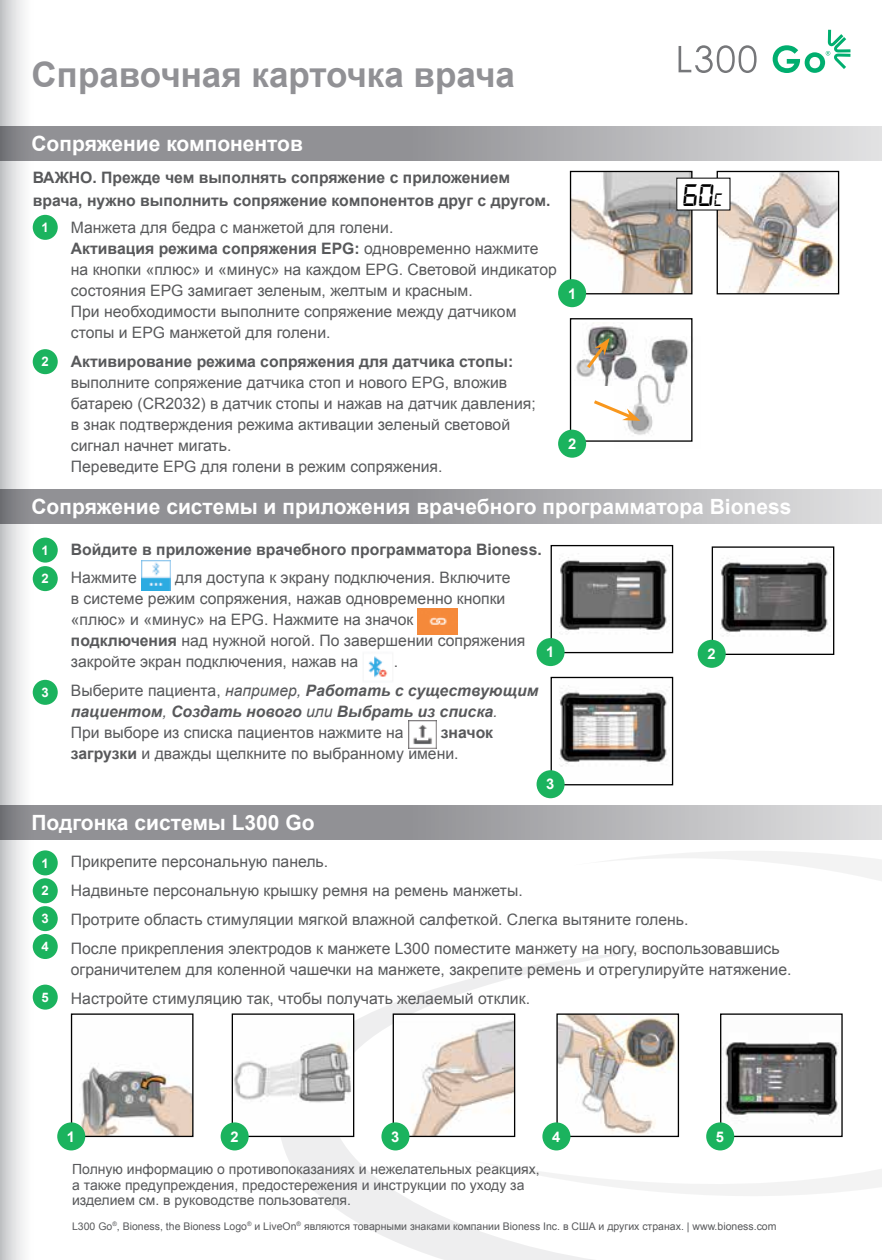
<style>
.page{position:relative;width:882px;height:1260px;background:#fff}
.page>*{position:absolute;margin:0;border:0;box-sizing:border-box;transform-origin:0 0}
.t1{font:700 35px "Arial";color:#919195}
.t2{font:italic 33.07px "Digital 7";color:#000}
.t3{font:700 21px "Arial";color:#fff}
.t4{font:15.75px/21px "Arial";color:#58595b}
.t5{font:700 15.75px/22.8px "Arial";color:#58595b}
.t6{font:italic 700 15.75px/28.9px "Arial";color:#58595b}
.t7{font:700 14.7px "Arial";color:#fff}
.t8{font:14px/15.8px "Arial";color:#58595b}
.t9{font:700 13.12px/27.8px "Arial";color:#fff;text-align:justify}
.t10{font:10.5px "Arial";color:#58595b}
.s1{font-weight:700}
.s2{font-size:19.07px}
.s3{font-weight:400;font-style:normal}
.s4{font-weight:400}
</style>
<div class="page">
<svg style="left:0;top:0;width:65px;height:1260px"></svg>
<svg style="left:277px;top:979px;width:194px;height:281px"></svg>
<svg style="left:471px;top:851px;width:411px;height:409px"></svg>
<svg style="left:0;top:805px;width:882px;height:35px;fill:#969699"></svg>
<div style="left:33px;top:850px;width:25px;height:25px;background:#1bb35e;border-radius:50%"></div>
<div style="left:33px;top:878px;width:25px;height:25px;background:#1bb35e;border-radius:50%"></div>
<div style="left:33px;top:906px;width:25px;height:25px;background:#1bb35e;border-radius:50%"></div>
<div style="left:33px;top:934px;width:25px;height:25px;background:#1bb35e;border-radius:50%"></div>
<div style="left:33px;top:985px;width:25px;height:25px;background:#1bb35e;border-radius:50%"></div>
<img style="left:77px;top:1063px;width:115px;height:72px">
<div style="left:71px;top:1013px;width:123px;height:124px;border:1px solid #000"></div>
<div style="left:57px;top:1122px;width:28px;height:28px;background:#1bb35e;border-radius:50%"></div>
<img style="left:558px;top:1015px;width:119px;height:120px">
<div style="left:556px;top:1013px;width:123px;height:124px;border:1px solid #000"></div>
<div style="left:542px;top:1122px;width:28px;height:28px;background:#1bb35e;border-radius:50%"></div>
<img style="left:722px;top:1015px;width:119px;height:120px">
<div style="left:720px;top:1013px;width:123px;height:124px;border:1px solid #000"></div>
<div style="left:706px;top:1122px;width:28px;height:28px;background:#1bb35e;border-radius:50%"></div>
<img style="left:234px;top:1015px;width:118px;height:120px">
<div style="left:232px;top:1013px;width:122px;height:124px;border:1px solid #000"></div>
<div style="left:221px;top:1122px;width:28px;height:28px;background:#1bb35e;border-radius:50%"></div>
<img style="left:395px;top:1015px;width:118px;height:120px">
<div style="left:393px;top:1013px;width:122px;height:124px;border:1px solid #000"></div>
<div style="left:381px;top:1122px;width:28px;height:28px;background:#1bb35e;border-radius:50%"></div>
<svg style="left:0;top:489px;width:882px;height:35px;fill:#969699"></svg>
<img style="left:141px;top:561px;width:30px;height:29px">
<img style="left:418px;top:608px;width:39px;height:26px">
<img style="left:368px;top:656px;width:20px;height:22px">
<img style="left:408px;top:720px;width:28px;height:29px">
<div style="left:33px;top:538px;width:25px;height:25px;background:#1bb35e;border-radius:50%"></div>
<div style="left:33px;top:566px;width:25px;height:25px;background:#1bb35e;border-radius:50%"></div>
<div style="left:33px;top:680px;width:25px;height:25px;background:#1bb35e;border-radius:50%"></div>
<img style="left:555px;top:554px;width:115px;height:92px">
<div style="left:551px;top:545px;width:122px;height:108px;border:1px solid #000"></div>
<div style="left:537px;top:638px;width:28px;height:28px;background:#1bb35e;border-radius:50%"></div>
<img style="left:557px;top:685px;width:113px;height:87px">
<div style="left:551px;top:677px;width:122px;height:108px;border:1px solid #000"></div>
<div style="left:537px;top:770px;width:28px;height:28px;background:#1bb35e;border-radius:50%"></div>
<img style="left:716px;top:556px;width:115px;height:94px">
<div style="left:712px;top:546px;width:122px;height:109px;border:1px solid #000"></div>
<div style="left:698px;top:640px;width:28px;height:28px;background:#1bb35e;border-radius:50%"></div>
<img style="left:626px;top:339px;width:63px;height:96px">
<svg style="left:0;top:127px;width:882px;height:34px;fill:#969699"></svg>
<div style="left:33px;top:215px;width:25px;height:25px;background:#1bb35e;border-radius:50%"></div>
<div style="left:33px;top:349px;width:25px;height:25px;background:#1bb35e;border-radius:50%"></div>
<div style="left:570px;top:318px;width:123px;height:124px;border:1px solid #000"></div>
<img style="left:576px;top:322px;width:61px;height:63px">
<svg style="left:594px;top:398px;width:46px;height:23px"></svg>
<svg style="left:584px;top:338px;width:26px;height:33px"></svg>
<img style="left:572px;top:173px;width:119px;height:119px">
<div style="left:570px;top:171px;width:123px;height:123px;border:1px solid #000"></div>
<img style="left:719px;top:173px;width:118px;height:119px">
<div style="left:717px;top:171px;width:122px;height:123px;border:1px solid #000"></div>
<div style="left:558px;top:279px;width:28px;height:28px;background:#1bb35e;border-radius:50%"></div>
<div style="left:677px;top:178px;width:53px;height:32px;background:#fff"></div>
<div style="left:558px;top:430px;width:28px;height:28px;background:#1bb35e;border-radius:50%"></div>
<svg style="left:679px;top:45px;width:78px;height:28px"></svg>
<svg style="left:773px;top:30px;width:77px;height:43px"></svg>
<h1 class="t1" style="left:32px;top:51px;width:485px">Справочная карточка врача</h1>
<h3 class="t3" style="left:32px;top:130px;width:273px">Сопряжение компонентов</h3>
<p class="t5" style="left:33px;top:167px;width:519px">ВАЖНО. Прежде чем выполнять сопряжение с приложением врача, нужно выполнить сопряжение компонентов друг с другом.</p>
<p class="t9" style="left:41px;top:214px;width:9px">1</p>
<p class="t4" style="left:71px;top:217px;width:487px">Манжета для бедра с манжетой для голени.<br><span class="s1">Активация режима сопряжения EPG:</span> одновременно нажмите на кнопки «плюс» и «минус» на каждом EPG. Световой индикатор состояния EPG замигает зеленым, желтым и красным.<br>При необходимости выполните сопряжение между датчиком стопы и EPG манжетой для голени.</p>
<p class="t5" style="left:71px;top:350px;width:444px">Активирование режима сопряжения для датчика стопы:</p>
<p class="t4" style="left:71px;top:372px;width:466px">выполните сопряжение датчика стоп и нового EPG, вложив батарею (CR2032) в датчик стопы и нажав на датчик давления; в знак подтверждения режима активации зеленый световой сигнал начнет мигать.<br>Переведите EPG для голени в режим сопряжения.</p>
<p class="t9" style="left:41px;top:348px;width:9px">2</p>
<p class="t7" style="left:568px;top:284px;width:10px">1</p>
<p class="t7" style="left:568px;top:434px;width:10px">2</p>
<h2 class="t2" style="left:683px;top:181px;width:41px">60<span class="s2">c</span></h2>
<h3 class="t3" style="left:32px;top:492px;width:761px">Сопряжение системы и приложения врачебного программатора Bioness</h3>
<p class="t5" style="left:71px;top:538px;width:472px">Войдите в приложение врачебного программатора Bioness.</p>
<p class="t4" style="left:71px;top:568px;width:68px">Нажмите</p>
<p class="t9" style="left:41px;top:536px;width:9px;line-height:28.5px">1<br>2</p>
<p class="t4" style="left:71px;top:568px;width:456px;text-indent:104px">для доступа к экрану подключения. Включите<br>в системе режим сопряжения, нажав одновременно кнопки «плюс» и «минус» на EPG. Нажмите на значок<br><span class="s1">подключения</span> над нужной ногой. По завершении сопряжения закройте экран подключения, нажав на</p>
<p class="t7" style="left:546px;top:642px;width:10px">1</p>
<p class="t7" style="left:707px;top:644px;width:10px">2</p>
<p class="t6" style="left:71px;top:648px;width:469px;text-indent:323px"><span class="s3">.<br>Выберите пациента,</span> <span class="s4">например,</span> Работать с существующим</p>
<p class="t6" style="left:71px;top:702px;width:428px;line-height:21px">пациентом<span class="s4">,</span> Создать нового <span class="s4">или</span> Выбрать из списка<span class="s4">.<br></span><span class="s3">При выборе из списка пациентов нажмите на</span></p>
<p class="t9" style="left:41px;top:679px;width:9px">3</p>
<p class="t4" style="left:71px;top:722px;width:424px;text-indent:370px"><span class="s1">значок загрузки</span> и дважды щелкните по выбранному имени.</p>
<p class="t7" style="left:546px;top:774px;width:10px">3</p>
<h3 class="t3" style="left:32px;top:808px;width:285px">Подгонка системы L300 Go</h3>
<p class="t4" style="left:71px;top:847px;width:710px;line-height:28.9px">Прикрепите персональную панель.<br>Надвиньте персональную крышку ремня на ремень манжеты.<br>Протрите область стимуляции мягкой влажной салфеткой. Слегка вытяните голень.<br>После прикрепления электродов к манжете L300 поместите манжету на ногу, воспользовавшись</p>
<p class="t4" style="left:71px;top:955px;width:722px;line-height:28.9px">ограничителем для коленной чашечки на манжете, закрепите ремень и отрегулируйте натяжение.<br>Настройте стимуляцию так, чтобы получать желаемый отклик.</p>
<p class="t9" style="left:41px;top:849px;width:9px">1<br>2<br>3<br>4</p>
<p class="t9" style="left:41px;top:984px;width:9px">5</p>
<p class="t7" style="left:67px;top:1127px;width:10px">1</p>
<p class="t7" style="left:230px;top:1127px;width:10px">2</p>
<p class="t7" style="left:391px;top:1127px;width:10px">3</p>
<p class="t7" style="left:552px;top:1127px;width:10px">4</p>
<p class="t7" style="left:716px;top:1127px;width:10px">5</p>
<p class="t8" style="left:72px;top:1161px;width:469px">Полную информацию о противопоказаниях и нежелательных реакциях, а также предупреждения, предостережения и инструкции по уходу за изделием см. в руководстве пользователя.</p>
<p class="t10" style="left:72px;top:1219px;width:706px">L300 Go<sup>®</sup>, Bioness, the Bioness Logo<sup>®</sup> и LiveOn<sup>®</sup> являются товарными знаками компании Bioness Inc. в США и других странах. | www.bioness.com</p>
</div>
